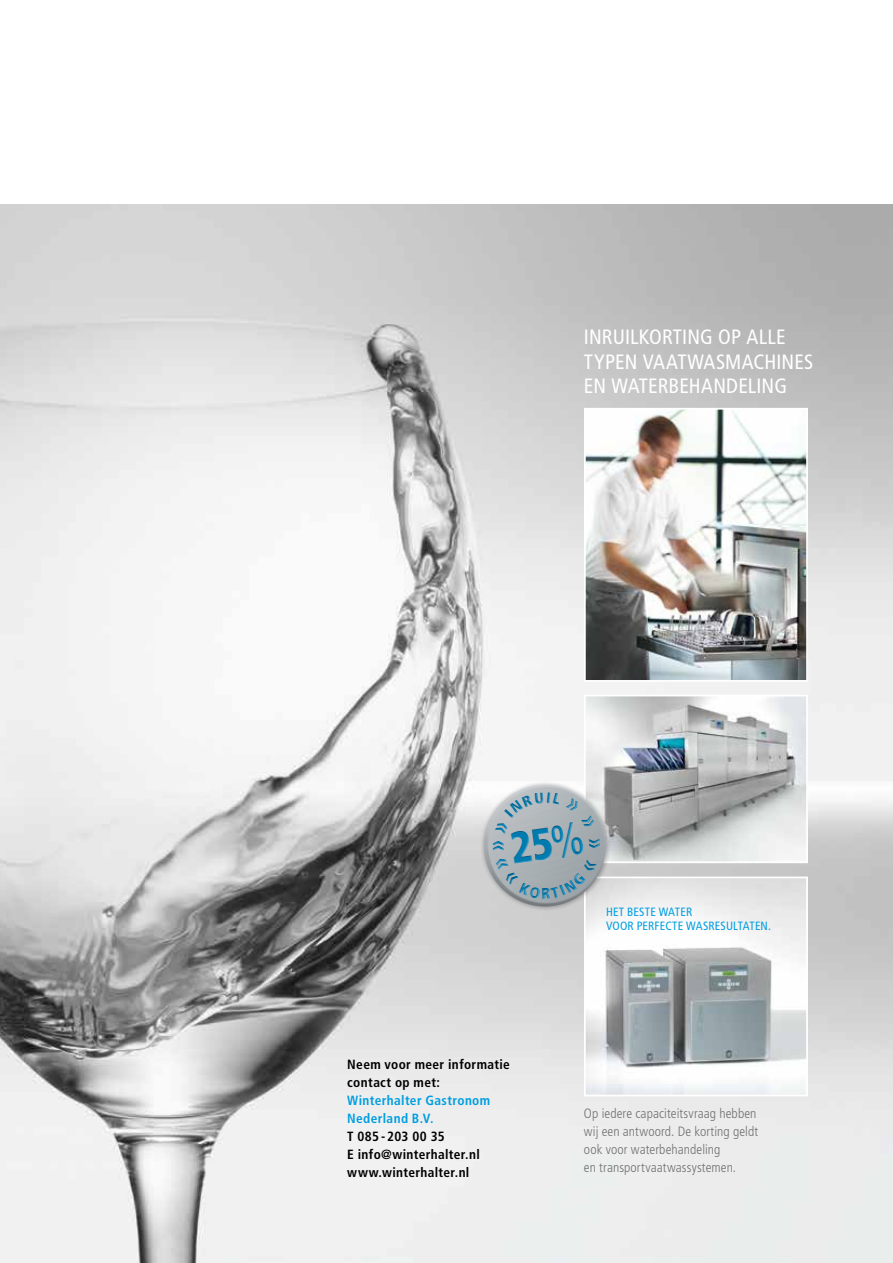
<style>
.page{position:relative;width:893px;height:1263px;background:#fff}
.page>*{position:absolute;margin:0;border:0;box-sizing:border-box;transform-origin:0 0}
.t1{font:700 condensed 26.25px "Frutiger LT Std";color:#007bb0}
.t2{font:condensed 20.7px/24.5px "Frutiger LT Std";letter-spacing:.005em;color:#fff}
.t3{font:300 condensed 13.5px/18px "Frutiger LT Std";letter-spacing:.005em;color:#707172}
.t4{font:700 condensed 13.35px/18px "Frutiger LT Std";letter-spacing:.025em;color:#000}
.t5{font:700 condensed 13.35px/18px "Frutiger LT Std";letter-spacing:.025em;color:#009ee0}
.t6{font:condensed 12px/14.4px "Frutiger LT Std";letter-spacing:.015em;color:#009ee0}
</style>
<div class="page">
<img style="left:0;top:204px;width:893px;height:1059px">
<img style="left:587px;top:411px;width:218px;height:268px">
<div style="left:584px;top:408px;width:224px;height:274px;border:2px solid #fff"></div>
<img style="left:587px;top:879px;width:218px;height:214px">
<div style="left:584px;top:876px;width:224px;height:220px;border:2px solid #fff"></div>
<img style="left:587px;top:698px;width:218px;height:162px">
<div style="left:584px;top:695px;width:224px;height:168px;border:2px solid #fff"></div>
<svg style="left:468px;top:768px;width:153px;height:154px;background:#c0c3c5"></svg>
<h2 class="t2" style="left:584px;top:325px;width:231px">INRUILKORTING OP ALLE<br>TYPEN VAATWASMACHINES<br>EN WATERBEHANDELING</h2>
<h1 class="t1" style="left:516px;top:839px;width:15px;rotate:90deg">«</h1>
<p class="t4" style="left:347px;top:1055px;width:164px">Neem voor meer informatie contact op met:</p>
<p class="t5" style="left:347px;top:1091px;width:144px">Winterhalter Gastronom<br>Nederland B.V.</p>
<p class="t4" style="left:347px;top:1127px;width:134px">T 085 - 203 00 35<br>E info@winterhalter.nl www.winterhalter.nl</p>
<p class="t6" style="left:606px;top:904px;width:167px">HET BESTE WATER<br>VOOR PERFECTE WASRESULTATEN.</p>
<p class="t3" style="left:584px;top:1104px;width:176px">Op iedere capaciteitsvraag hebben wij een antwoord. De korting geldt ook voor waterbehandeling<br>en transportvaatwassystemen.</p>
</div>
